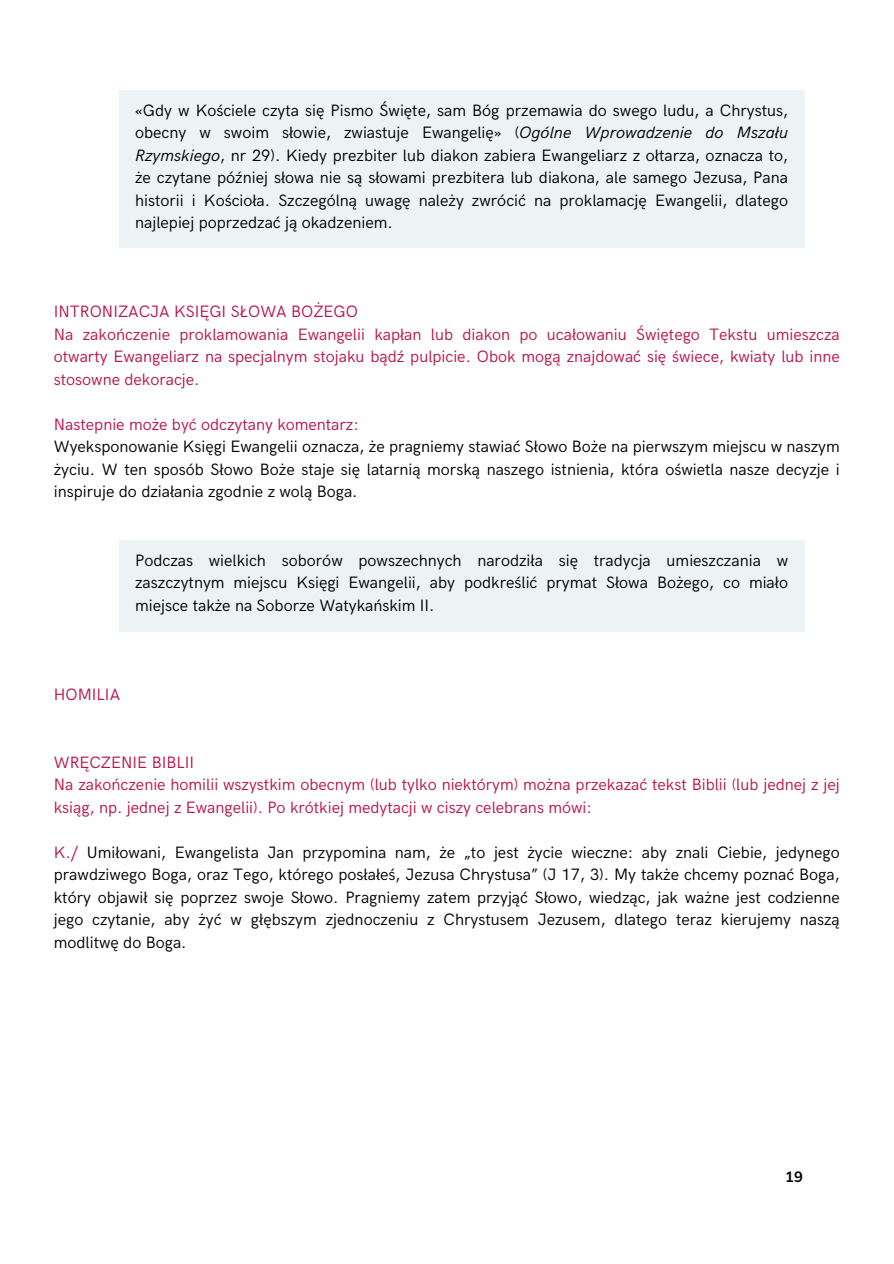
<style>
.page{position:relative;width:894px;height:1264px;background:#fff}
.page>*{position:absolute;margin:0;border:0;box-sizing:border-box;transform-origin:0 0}
.t1{font:16.5px/22.5px "HK Grotesk";color:#000001;text-align:justify}
.t2{font:16.5px/22.5px "HK Grotesk";color:#b91549;text-align:justify}
.t3{font:700 14.85px "Nunito";color:#000001}
.s1{font-style:italic}
.s2{color:#b91549}
</style>
<div class="page">
<div style="left:119px;top:540px;width:684px;height:91px;background:#ebf3f4"></div>
<div style="left:119px;top:90px;width:685px;height:158px;background:#ebf3f4"></div>
<p class="t1" style="left:135px;top:100px;width:654px">«Gdy w Kościele czyta się Pismo Święte, sam Bóg przemawia do swego ludu, a Chrystus, obecny w swoim słowie, zwiastuje Ewangelię» (<span class="s1">Ogólne Wprowadzenie do Mszału Rzymskiego</span>, nr 29). Kiedy prezbiter lub diakon zabiera Ewangeliarz z ołtarza, oznacza to, że czytane później słowa nie są słowami prezbitera lub diakona, ale samego Jezusa, Pana historii i Kościoła. Szczególną uwagę należy zwrócić na proklamację Ewangelii, dlatego najlepiej poprzedzać ją okadzeniem.</p>
<p class="t2" style="left:54px;top:301px;width:305px">INTRONIZACJA KSIĘGI SŁOWA BOŻEGO</p>
<p class="t2" style="left:54px;top:323px;width:787px">Na zakończenie proklamowania Ewangelii kapłan lub diakon po ucałowaniu Świętego Tekstu umieszcza otwarty Ewangeliarz na specjalnym stojaku bądź pulpicie. Obok mogą znajdować się świece, kwiaty lub inne stosowne dekoracje.</p>
<p class="t2" style="left:54px;top:413px;width:306px">Nastepnie może być odczytany komentarz:</p>
<p class="t1" style="left:54px;top:436px;width:787px">Wyeksponowanie Księgi Ewangelii oznacza, że pragniemy stawiać Słowo Boże na pierwszym miejscu w naszym życiu. W ten sposób Słowo Boże staje się latarnią morską naszego istnienia, która oświetla nasze decyzje i inspiruje do działania zgodnie z wolą Boga.</p>
<p class="t1" style="left:135px;top:549px;width:654px">Podczas wielkich soborów powszechnych narodziła się tradycja umieszczania w zaszczytnym miejscu Księgi Ewangelii, aby podkreślić prymat Słowa Bożego, co miało miejsce także na Soborze Watykańskim II.</p>
<p class="t2" style="left:54px;top:683px;width:68px">HOMILIA</p>
<h1 class="t2" style="left:54px;top:751px;width:142px">WRĘCZENIE BIBLII</h1>
<p class="t2" style="left:54px;top:773px;width:787px">Na zakończenie homilii wszystkim obecnym (lub tylko niektórym) można przekazać tekst Biblii (lub jednej z jej ksiąg, np. jednej z Ewangelii). Po krótkiej medytacji w ciszy celebrans mówi:</p>
<p class="t1" style="left:54px;top:841px;width:787px"><span class="s2">K./</span> Umiłowani, Ewangelista Jan przypomina nam, że „to jest życie wieczne: aby znali Ciebie, jedynego prawdziwego Boga, oraz Tego, którego posłałeś, Jezusa Chrystusa” (J 17, 3). My także chcemy poznać Boga, który objawił się poprzez swoje Słowo. Pragniemy zatem przyjąć Słowo, wiedząc, jak ważne jest codzienne jego czytanie, aby żyć w głębszym zjednoczeniu z Chrystusem Jezusem, dlatego teraz kierujemy naszą modlitwę do Boga.</p>
<p class="t3" style="left:785px;top:1166px;width:19px">19</p>
</div>
